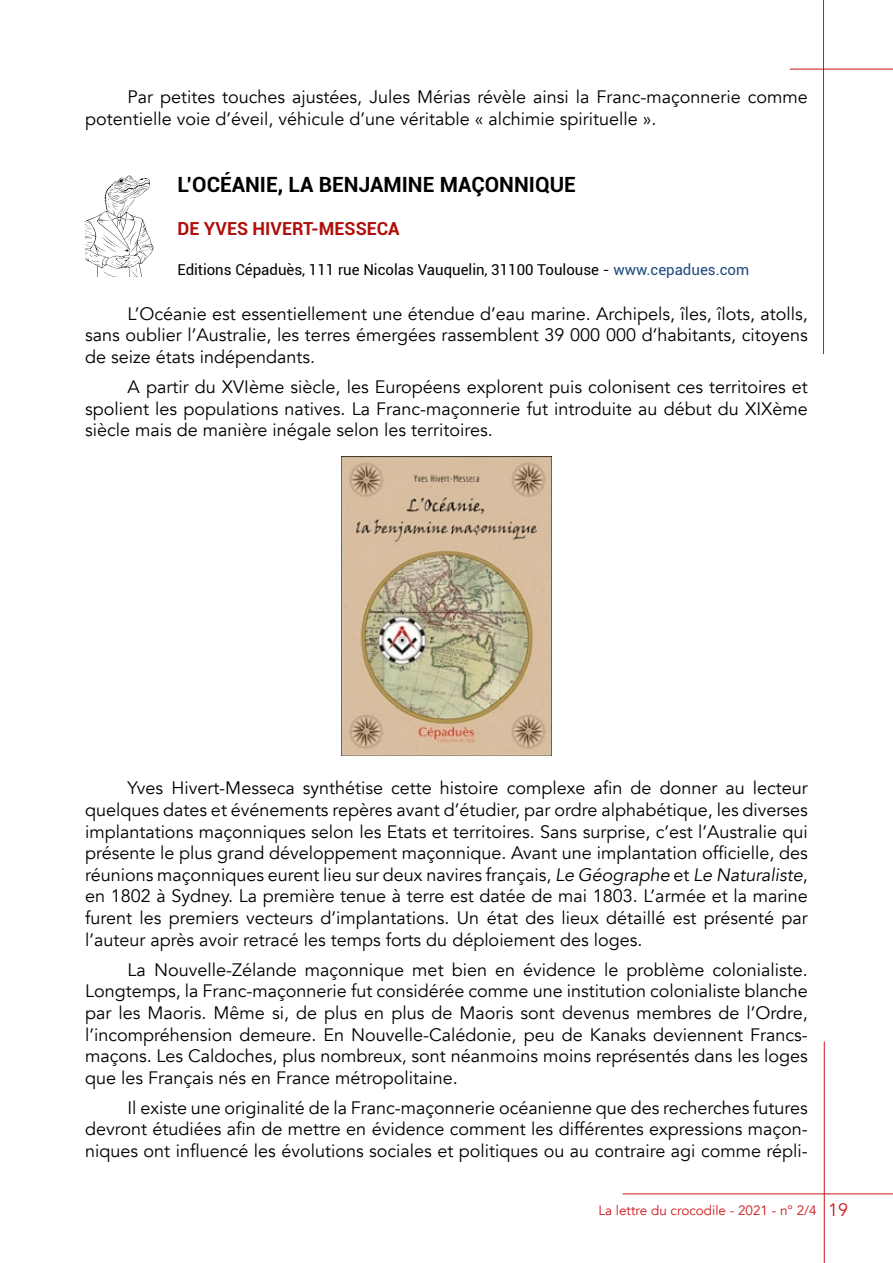
<style>
.page{position:relative;width:893px;height:1263px;background:#fff}
.page>*{position:absolute;margin:0;border:0;box-sizing:border-box;transform-origin:0 0}
.t1{font:700 21px "Roboto";color:#000}
.t2{font:18px/21.6px "Avenir";color:#000;text-align:justify}
.t3{font:700 18px "Roboto";color:#ae0f0a}
.t4{font:15px "Roboto";color:#000}
.t5{font:13.5px "Avenir";color:#cd1719}
.s1{color:#1f497d}
.s2{font-style:italic}
.s3{font-size:18px}
</style>
<div class="page">
<hr style="left:823px;top:0;width:1px;height:354px;background:#cd1719">
<hr style="left:790px;top:69px;width:103px;height:1px;background:#cd1719">
<hr style="left:824px;top:1041px;width:1px;height:222px;background:#cd1719">
<hr style="left:623px;top:1193px;width:270px;height:1px;background:#cd1719">
<img style="left:342px;top:457px;width:209px;height:299px">
<svg style="left:85px;top:176px;width:68px;height:101px"></svg>
<p class="t2" style="left:85px;top:86px;width:724px;text-indent:43px">Par petites touches ajustées, Jules Mérias révèle ainsi la Franc-maçonnerie comme potentielle voie d’éveil, véhicule d’une véritable « alchimie spirituelle ».</p>
<p class="t1" style="left:178px;top:170px;width:400px">L’OCÉANIE, LA BENJAMINE MAÇONNIQUE</p>
<p class="t3" style="left:178px;top:216px;width:224px">DE YVES HIVERT-MESSECA</p>
<p class="t4" style="left:178px;top:259px;width:573px">Editions Cépaduès, 111 rue Nicolas Vauquelin, 31100 Toulouse - <span class="s1">www.cepadues.com</span></p>
<p class="t2" style="left:85px;top:303px;width:724px;text-indent:43px">L’Océanie est essentiellement une étendue d’eau marine. Archipels, îles, îlots, atolls, sans oublier l’Australie, les terres émergées rassemblent 39 000 000 d’habitants, citoyens de seize états indépendants.</p>
<p class="t2" style="left:85px;top:376px;width:724px;text-indent:43px">A partir du XVIème siècle, les Européens explorent puis colonisent ces territoires et spolient les populations natives. La Franc-maçonnerie fut introduite au début du XIXème siècle mais de manière inégale selon les territoires.</p>
<p class="t2" style="left:85px;top:778px;width:724px;text-indent:43px">Yves Hivert-Messeca synthétise cette histoire complexe afin de donner au lecteur quelques dates et événements repères avant d’étudier, par ordre alphabétique, les diverses implantations maçonniques selon les Etats et territoires. Sans surprise, c’est l’Australie qui présente le plus grand développement maçonnique. Avant une implantation officielle, des réunions maçonniques eurent lieu sur deux navires français, <span class="s2">Le Géographe</span> et <span class="s2">Le Naturaliste</span>, en 1802 à Sydney. La première tenue à terre est datée de mai 1803. L’armée et la marine furent les premiers vecteurs d’implantations. Un état des lieux détaillé est présenté par l’auteur après avoir retracé les temps forts du déploiement des loges.</p>
<p class="t2" style="left:85px;top:959px;width:724px;text-indent:43px">La Nouvelle-Zélande maçonnique met bien en évidence le problème colonialiste.<br>Longtemps, la Franc-maçonnerie fut considérée comme une institution colonialiste blanche par les Maoris. Même si, de plus en plus de Maoris sont devenus membres de l’Ordre, l’incompréhension demeure. En Nouvelle-Calédonie, peu de Kanaks deviennent Francs&shy;maçons. Les Caldoches, plus nombreux, sont néanmoins moins représentés dans les loges que les Français nés en France métropolitaine.</p>
<p class="t2" style="left:85px;top:1097px;width:724px;text-indent:43px">Il existe une originalité de la Franc-maçonnerie océanienne que des recherches futures devront étudiées afin de mettre en évidence comment les différentes expressions maçon&shy;niques ont influencé les évolutions sociales et politiques ou au contraire agi comme répli-</p>
<p class="t5" style="left:598px;top:1202px;width:251px">La lettre du crocodile - 2021 - n° 2/4 <span class="s3">19</span></p>
</div>
